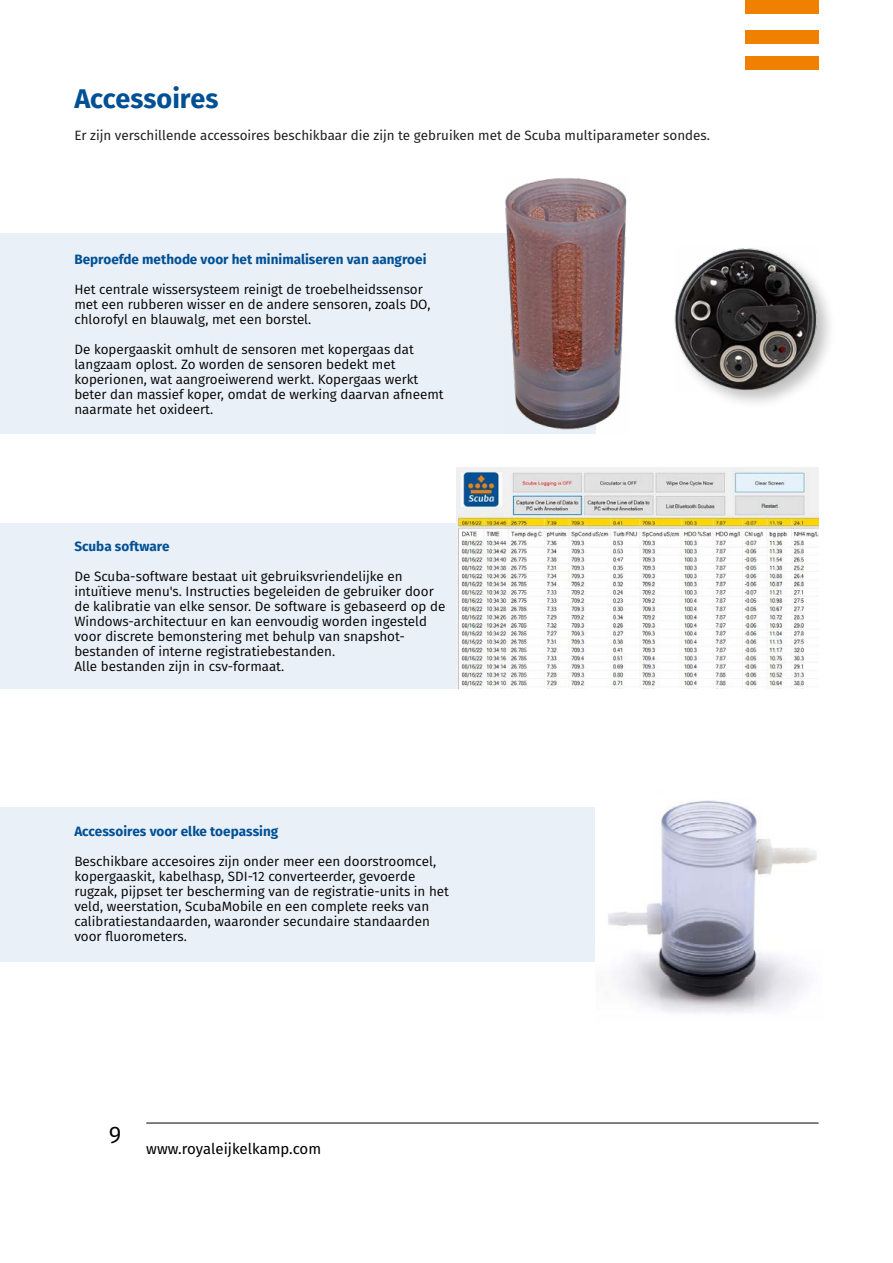
<style>
.page{position:relative;width:893px;height:1263px;background:#fff}
.page>*{position:absolute;margin:0;border:0;box-sizing:border-box;transform-origin:0 0}
.t1{font:700 27px "Fira Sans";color:#005095}
.t2{font:24px "Fira Sans";color:#000}
.t3{font:15px "Fira Sans";color:#000}
.t4{font:13.5px/15px "Fira Sans";color:#000}
.t5{font:13.5px "Fira Sans";color:#231f20}
.t6{font:700 13.5px "Fira Sans";color:#005095}
</style>
<div class="page">
<hr style="left:146px;top:1123px;width:673px;height:1px;background:#000">
<div style="left:745px;top:57px;width:74px;height:13px;background:#f08100"></div>
<div style="left:745px;top:30px;width:74px;height:13px;background:#f08100"></div>
<div style="left:745px;top:0;width:74px;height:13px;background:#f08100"></div>
<div style="left:0;top:233px;width:595px;height:201px;background:#eaf0f7"></div>
<div style="left:0;top:523px;width:591px;height:165px;background:#eaf0f7"></div>
<div style="left:0;top:807px;width:595px;height:154px;background:#eaf0f7"></div>
<div style="left:671px;top:244px;width:165px;height:166px;background:#000;opacity:.25"></div>
<img style="left:675px;top:247px;width:144px;height:144px">
<img style="left:505px;top:178px;width:122px;height:256px">
<img style="left:456px;top:467px;width:363px;height:221px">
<img style="left:608px;top:800px;width:209px;height:213px">
<h1 class="t1" style="left:74px;top:79px;width:146px">Accessoires</h1>
<p class="t5" style="left:74px;top:125px;width:637px">Er zijn verschillende accessoires beschikbaar die zijn te gebruiken met de Scuba multiparameter sondes.</p>
<p class="t6" style="left:74px;top:250px;width:354px">Beproefde methode voor het minimaliseren van aangroei</p>
<p class="t4" style="left:74px;top:281px;width:358px">Het centrale wissersysteem reinigt de troebelheidssensor met een rubberen wisser en de andere sensoren, zoals DO, chlorofyl en blauwalg, met een borstel.</p>
<p class="t4" style="left:74px;top:341px;width:371px">De kopergaaskit omhult de sensoren met kopergaas dat langzaam oplost. Zo worden de sensoren bedekt met koperionen, wat aangroeiwerend werkt. Kopergaas werkt beter dan massief koper, omdat de werking daarvan afneemt naarmate het oxideert.</p>
<p class="t6" style="left:74px;top:537px;width:97px">Scuba software</p>
<p class="t4" style="left:74px;top:569px;width:372px">De Scuba-software bestaat uit gebruiksvriendelijke en intuïtieve menu's. Instructies begeleiden de gebruiker door de kalibratie van elke sensor. De software is gebaseerd op de Windows-architectuur en kan eenvoudig worden ingesteld voor discrete bemonstering met behulp van snapshot&shy;bestanden of interne registratiebestanden.<br>Alle bestanden zijn in csv-formaat.</p>
<p class="t6" style="left:74px;top:822px;width:205px">Accessoires voor elke toepassing</p>
<p class="t4" style="left:74px;top:853px;width:376px">Beschikbare accesoires zijn onder meer een doorstroomcel, kopergaaskit, kabelhasp, SDI-12 converteerder, gevoerde rugzak, pijpset ter bescherming van de registratie-units in het veld, weerstation, ScubaMobile en een complete reeks van calibratiestandaarden, waaronder secundaire standaarden voor fluorometers.</p>
<h2 class="t2" style="left:109px;top:1117px;width:14px">9</h2>
<p class="t3" style="left:146px;top:1138px;width:176px">www.royaleijkelkamp.com</p>
</div>
